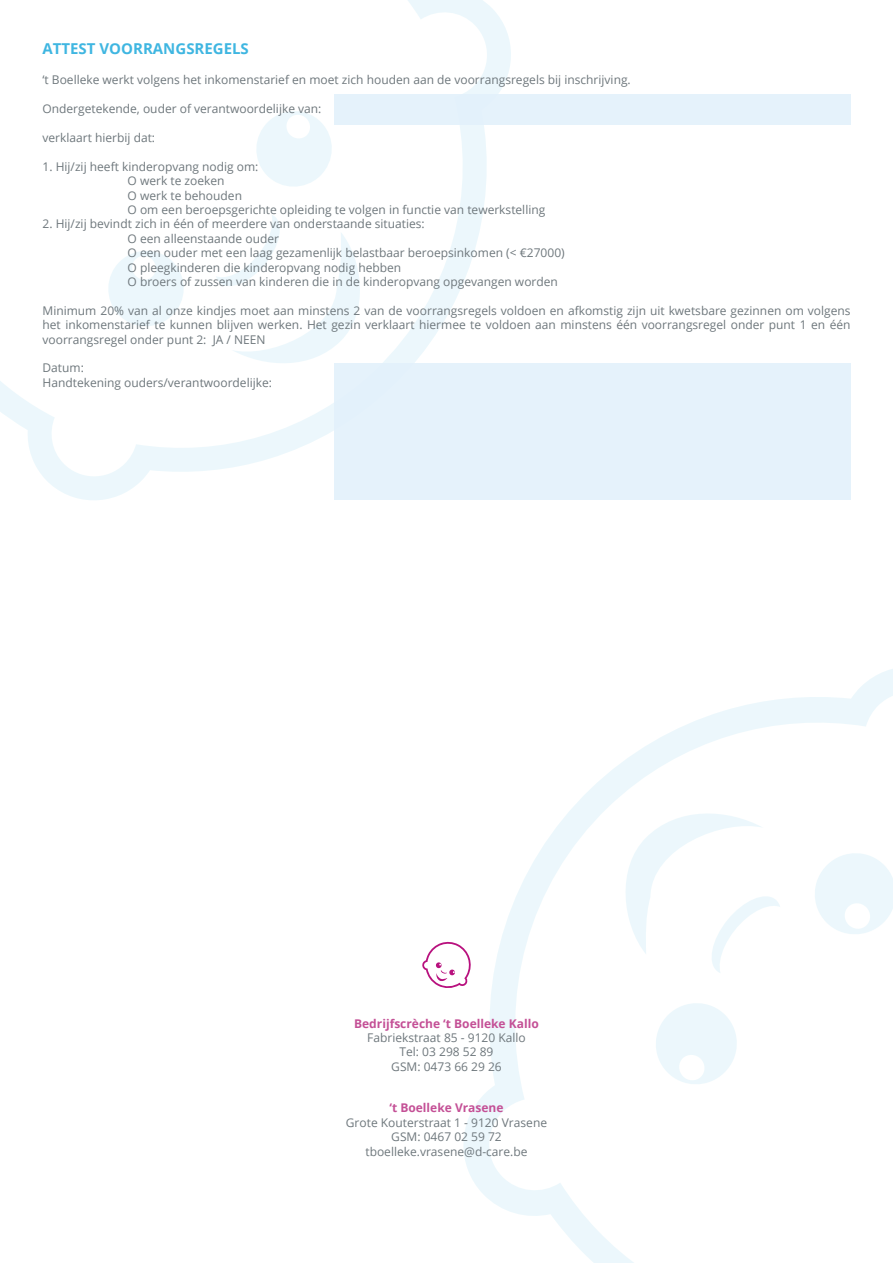
<style>
.page{position:relative;width:893px;height:1263px;background:#fff}
.page>*{position:absolute;margin:0;border:0;box-sizing:border-box;transform-origin:0 0}
.t1{font:700 15px "Open Sans";color:#3fb6e1}
.t2{font:12px/14.4px "Open Sans";color:#6e777c}
.t3{font:700 12px "Open Sans";color:#c45096}
</style>
<div class="page">
<svg style="left:47px;top:8px;width:471px;height:492px"></svg>
<svg style="left:0;top:0;width:491px;height:481px"></svg>
<svg style="left:216px;top:214px;width:153px;height:156px"></svg>
<svg style="left:252px;top:107px;width:84px;height:83px"></svg>
<svg style="left:104px;top:247px;width:84px;height:83px"></svg>
<svg style="left:463px;top:669px;width:430px;height:526px"></svg>
<svg style="left:484px;top:687px;width:409px;height:576px"></svg>
<svg style="left:616px;top:806px;width:164px;height:167px"></svg>
<svg style="left:651px;top:999px;width:90px;height:89px"></svg>
<svg style="left:810px;top:849px;width:83px;height:89px"></svg>
<div style="left:334px;top:94px;width:516px;height:31px;background:#e3f1fb"></div>
<div style="left:334px;top:364px;width:516px;height:136px;background:#e3f1fb"></div>
<svg style="left:422px;top:941px;width:50px;height:48px"></svg>
<p class="t1" style="left:43px;top:38px;width:208px">ATTEST VOORRANGSREGELS</p>
<p class="t2" style="left:43px;top:73px;width:590px">‘t Boelleke werkt volgens het inkomenstarief en moet zich houden aan de voorrangsregels bij inschrijving.</p>
<p class="t2" style="left:43px;top:101px;width:280px">Ondergetekende, ouder of verantwoordelijke van:</p>
<p class="t2" style="left:43px;top:130px;width:114px">verklaart hierbij dat:</p>
<p class="t2" style="left:128px;top:159px;width:419px;text-indent:-85px">1. Hij/zij heeft kinderopvang nodig om:<br>O werk te zoeken<br>O werk te behouden<br>O om een beroepsgerichte opleiding te volgen in functie van tewerkstelling</p>
<p class="t2" style="left:128px;top:217px;width:439px;text-indent:-85px">2. Hij/zij bevindt zich in één of meerdere van onderstaande situaties:<br>O een alleenstaande ouder<br>O een ouder met een laag gezamenlijk belastbaar beroepsinkomen (&lt; €27000)<br>O pleegkinderen die kinderopvang nodig hebben<br>O broers of zussen van kinderen die in de kinderopvang opgevangen worden</p>
<p class="t2" style="left:43px;top:303px;width:809px;text-align:justify">Minimum 20% van al onze kindjes moet aan minstens 2 van de voorrangsregels voldoen en afkomstig zijn uit kwetsbare gezinnen om volgens het inkomenstarief te kunnen blijven werken. Het gezin verklaart hiermee te voldoen aan minstens één voorrangsregel onder punt 1 en één voorrangsregel onder punt 2: JA / NEEN</p>
<p class="t2" style="left:43px;top:361px;width:231px">Datum:<br>Handtekening ouders/verantwoordelijke:</p>
<p class="t3" style="left:354px;top:1015px;width:186px">Bedrijfscrèche ‘t Boelleke Kallo</p>
<p class="t2" style="left:367px;top:1030px;width:160px;text-align:center">Fabriekstraat 85 - 9120 Kallo<br>Tel: 03 298 52 89<br>GSM: 0473 66 29 26</p>
<p class="t3" style="left:389px;top:1099px;width:116px">‘t Boelleke Vrasene</p>
<p class="t2" style="left:346px;top:1115px;width:203px;text-align:center">Grote Kouterstraat 1 - 9120 Vrasene<br>GSM: 0467 02 59 72 tboelleke.vrasene@d-care.be</p>
</div>
